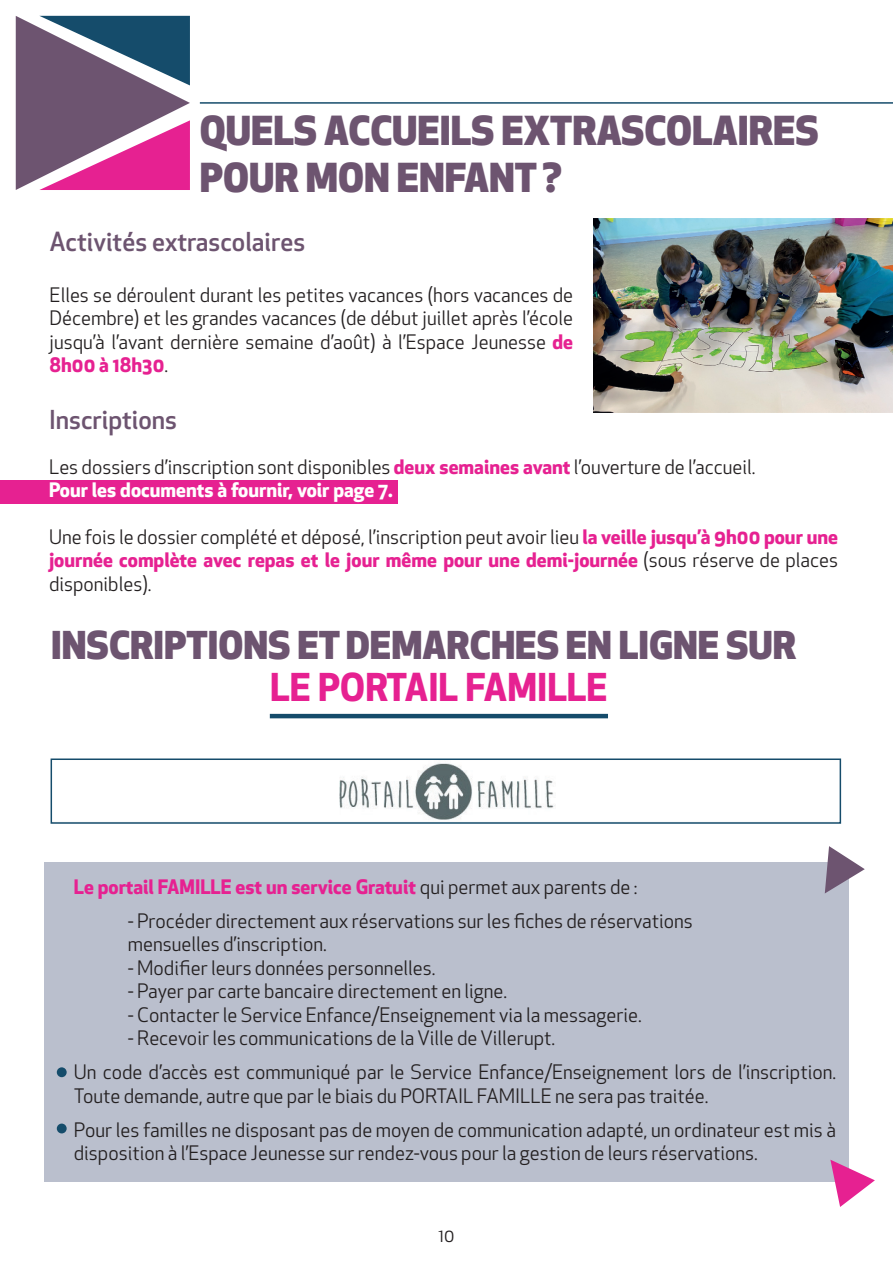
<style>
.page{position:relative;width:893px;height:1263px;background:#fff}
.page>*{position:absolute;margin:0;border:0;box-sizing:border-box;transform-origin:0 0}
.t1{font:800 39px/46.8px "Apex New";color:#6d5470}
.t2{font:800 37.5px "Apex New";color:#6d5470}
.t3{font:700 37.5px "Apex New";color:#e62191}
.t4{font:500 25.5px "Apex New";color:#6d5470}
.t5{font:19.5px/23.4px "Apex New";color:#231f20}
.t6{font:700 19.5px "Apex New";color:#e62191}
.t7{font:18px "Apex New";color:#231f20}
.s1{font-weight:700;color:#e62191}
.s2{font-weight:700;color:#fff}
.s3{font-weight:400;color:#231f20}
</style>
<div class="page">
<div style="left:0;top:480px;width:397px;height:23px;background:#e62191"></div>
<div style="left:45px;top:862px;width:804px;height:320px;background:#babfcd"></div>
<hr style="left:270px;top:714px;width:338px;height:4px;background:#154c6b">
<svg style="left:825px;top:846px;width:40px;height:47px"></svg>
<svg style="left:830px;top:1160px;width:45px;height:47px"></svg>
<div style="left:57px;top:1067px;width:10px;height:10px;background:#154c6b;border-radius:50%"></div>
<div style="left:57px;top:1123px;width:10px;height:10px;background:#154c6b;border-radius:50%"></div>
<img style="left:339px;top:763px;width:216px;height:57px">
<div style="left:51px;top:758px;width:790px;height:66px;border:2px solid #154c6b"></div>
<hr style="left:200px;top:102px;width:693px;height:2px;background:#154c6b">
<svg style="left:16px;top:16px;width:174px;height:174px"></svg>
<img style="left:593px;top:218px;width:300px;height:194px">
<h1 class="t1" style="left:200px;top:106px;width:620px">QUELS ACCUEILS EXTRASCOLAIRES<br>POUR MON ENFANT ?</h1>
<h3 class="t4" style="left:50px;top:224px;width:257px">Activités extrascolaires</h3>
<p class="t5" style="left:50px;top:283px;width:525px;text-align:justify">Elles se déroulent durant les petites vacances (hors vacances de Décembre) et les grandes vacances (de début juillet après l’école jusqu’à l’avant dernière semaine d’août) à l’Espace Jeunesse <span class="s1">de 8h00 à 18h30</span>.</p>
<h3 class="t4" style="left:49px;top:402px;width:130px">Inscriptions</h3>
<p class="t5" style="left:49px;top:455px;width:708px">Les dossiers d’inscription sont disponibles <span class="s1">deux semaines avant</span> l’ouverture de l’accueil.<br><span class="s2">Pour les documents à fournir, voir page 7.</span></p>
<p class="t5" style="left:49px;top:525px;width:790px;text-align:justify">Une fois le dossier complété et déposé, l’inscription peut avoir lieu <span class="s1">la veille jusqu’à 9h00 pour une journée complète avec repas et le jour même pour une demi-journée</span> (sous réserve de places disponibles).</p>
<h2 class="t2" style="left:51px;top:619px;width:746px">INSCRIPTIONS ET DEMARCHES EN LIGNE SUR</h2>
<h2 class="t3" style="left:270px;top:660px;width:339px">LE PORTAIL FAMILLE</h2>
<p class="t6" style="left:74px;top:872px;width:565px">Le portail FAMILLE est un service Gratuit <span class="s3">qui permet aux parents de :</span></p>
<p class="t5" style="left:128px;top:909px;width:566px">- Procéder directement aux réservations sur les fiches de réservations mensuelles d’inscription.</p>
<p class="t5" style="left:128px;top:956px;width:309px">- Modifier leurs données personnelles.</p>
<p class="t5" style="left:128px;top:979px;width:381px">- Payer par carte bancaire directement en ligne.</p>
<p class="t5" style="left:128px;top:1003px;width:516px">- Contacter le Service Enfance/Enseignement via la messagerie.</p>
<p class="t5" style="left:74px;top:1021px;width:764px;line-height:34.2px;text-indent:54px">- Recevoir les communications de la Ville de Villerupt.<br>Un code d’accès est communiqué par le Service Enfance/Enseignement lors de l’inscription.</p>
<p class="t5" style="left:74px;top:1078px;width:764px;line-height:34.2px">Toute demande, autre que par le biais du PORTAIL FAMILLE ne sera pas traitée.<br>Pour les familles ne disposant pas de moyen de communication adapté, un ordinateur est mis à</p>
<p class="t5" style="left:74px;top:1141px;width:686px">disposition à l’Espace Jeunesse sur rendez-vous pour la gestion de leurs réservations.</p>
<p class="t7" style="left:438px;top:1224px;width:18px">10</p>
</div>
